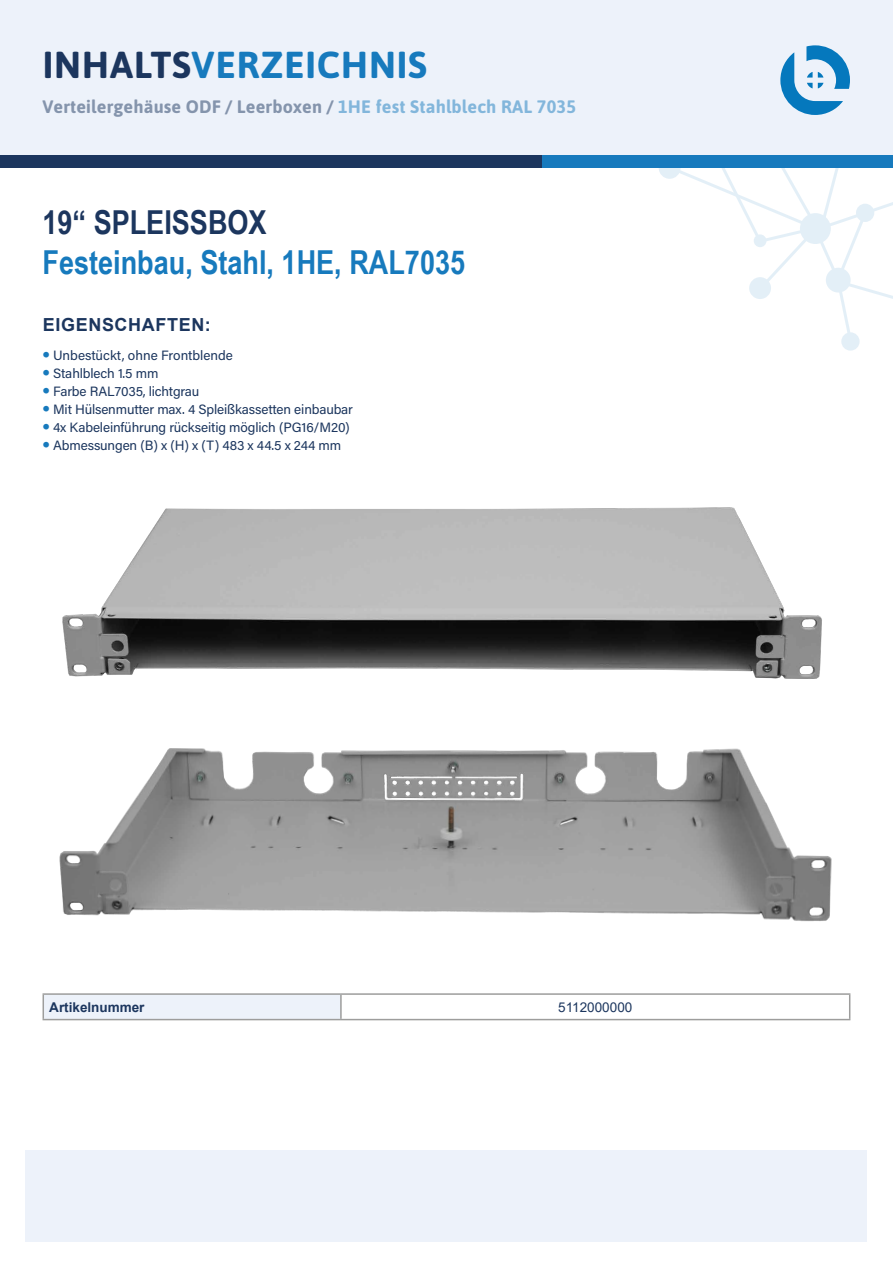
<style>
.page{position:relative;width:893px;height:1263px;background:#fff}
.page>*{position:absolute;margin:0;border:0;box-sizing:border-box;transform-origin:0 0}
.t1{font:700 37.5px "Asap";letter-spacing:.02em;color:#177abd}
.t2{font:700 37.5px "Asap";color:#177abd}
.t3{font:700 33px "Arial Narrow";color:#177abd}
.t4{font:700 33px "Arial Narrow";color:#1c365e}
.t5{font:700 18px "Asap";letter-spacing:.01em;color:#1c365e}
.t6{font:700 18px "Asap";color:#177abd}
.t7{font:700 18px "Arial";letter-spacing:.035em;color:#1c365e}
.t8{font:13.5px "Acumin Pro";letter-spacing:-.01em;color:#1c365e}
.t9{font:700 13.5px "Arial";color:#1c365e}
.t10{font:13.5px "Arial";color:#1c365e}
.s1{color:#1c365e}
.s2{color:#177abd}
.s3{font-family:"Asap";font-size:22.5px;color:#177abd}
</style>
<div class="page">
<div style="left:0;top:0;width:893px;height:165px;background:#edf2fa"></div>
<svg style="left:780px;top:45px;width:70px;height:70px"></svg>
<div style="left:0;top:155px;width:694px;height:13px;background:#1c365e"></div>
<div style="left:542px;top:155px;width:351px;height:13px;background:#177abd"></div>
<svg style="left:659px;top:168px;width:234px;height:166px"></svg>
<svg style="left:660px;top:158px;width:19px;height:20px"></svg>
<div style="left:659px;top:157px;width:22px;height:22px;border:2px solid #177abd;border-radius:50%"></div>
<div style="left:43px;top:994px;width:298px;height:25px;background:#edf2fa"></div>
<hr style="left:43px;top:993px;width:298px;height:2px;background:#9d9d9c">
<svg style="left:43px;top:995px;width:1px;height:24px"></svg>
<hr style="left:341px;top:993px;width:509px;height:2px;background:#9d9d9c">
<hr style="left:340px;top:995px;width:2px;height:24px;background:#9d9d9c">
<svg style="left:849px;top:995px;width:1px;height:24px"></svg>
<hr style="left:43px;top:1019px;width:298px;height:1px;background:#9d9d9c">
<hr style="left:341px;top:1019px;width:509px;height:1px;background:#9d9d9c">
<img style="left:62px;top:334px;width:798px;height:340px">
<img style="left:59px;top:674px;width:773px;height:248px">
<div style="left:26px;top:1150px;width:841px;height:92px;background:#edf2fa"></div>
<h1 class="t1" style="left:43px;top:38px;width:386px"><span class="s1">INHALTS</span>VERZEICHNIS</h1>
<h1 class="t2" style="left:43px;top:38px;width:399px"><span class="s1">PRODUKT</span>DAT NBLATT</h1>
<h3 class="t6" style="left:142px;top:93px;width:353px"><span class="s1">äuse ODF /</span> Leerboxen &amp; Zubehör / 1 HE fest</h3>
<h3 class="t5" style="left:43px;top:93px;width:535px">Verteilergehäuse ODF / Leerboxen / <span class="s2">1HE fest Stahlbl ch RAL 7035</span></h3>
<h2 class="t4" style="left:43px;top:198px;width:226px">19“ SPLEISSBOX</h2>
<h2 class="t3" style="left:43px;top:237px;width:424px">Festeinbau, Stahl, 1HE, RAL7035</h2>
<h3 class="t7" style="left:43px;top:312px;width:169px">EIGENSCHAFTEN:</h3>
<p class="t8" style="left:43px;top:345px;width:192px"><span class="s3">•</span> Unbestückt, ohne Frontblende</p>
<p class="t8" style="left:43px;top:363px;width:118px"><span class="s3">•</span> Stahlblech 1.5 mm</p>
<p class="t8" style="left:43px;top:381px;width:158px"><span class="s3">•</span> Farbe RAL7035, lichtgrau</p>
<p class="t8" style="left:43px;top:399px;width:312px"><span class="s3">•</span> Mit Hülsenmutter max. 4 Spleißkassetten einbaubar</p>
<p class="t8" style="left:43px;top:417px;width:309px"><span class="s3">•</span> 4x Kabeleinführung rückseitig möglich (PG16/M20)</p>
<p class="t8" style="left:43px;top:435px;width:300px"><span class="s3">•</span> Abmessungen (B) x (H) x (T) 483 x 44.5 x 244 mm</p>
<p class="t9" style="left:49px;top:997px;width:97px">Artikelnummer</p>
<p class="t10" style="left:558px;top:998px;width:76px">5112000000</p>
</div>
